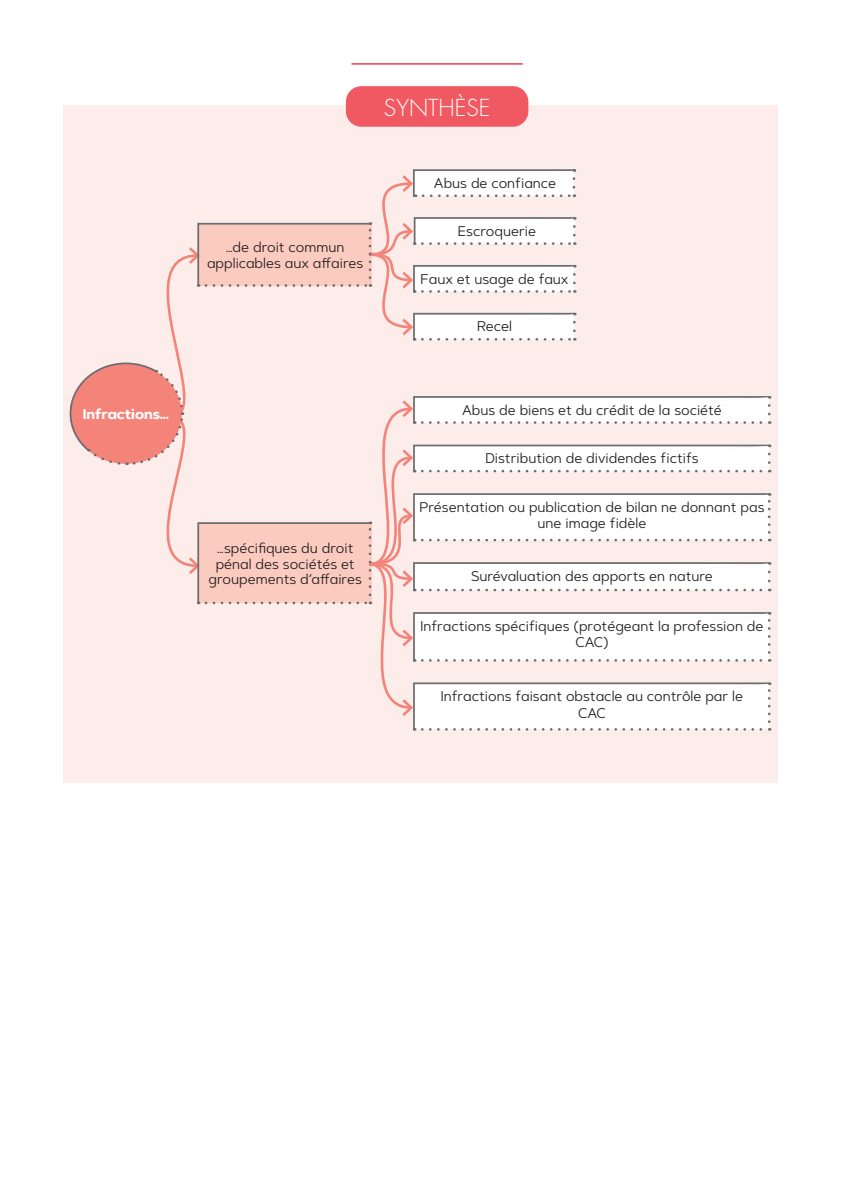
<style>
.page{position:relative;width:844px;height:1191px;background:#fff}
.page>*{position:absolute;margin:0;border:0;box-sizing:border-box;transform-origin:0 0}
.t1{font:300 22.75px "Futura Std";color:#fff}
.t2{font:14px/16.6px "Artegra Sans Alt";color:#231f20;text-align:center}
.t3{font:700 14px "Artegra Sans Alt";color:#fff}
</style>
<div class="page">
<hr style="left:351px;top:63px;width:171px;height:2px;background:#f05961">
<div style="left:63px;top:105px;width:714px;height:678px;background:#fdedea"></div>
<div style="left:346px;top:86px;width:182px;height:41px;background:#f05961;border-radius:15px"></div>
<svg style="left:69px;top:169px;width:702px;height:562px"></svg>
<p class="t3" style="left:83px;top:403px;width:88px">Infractions…</p>
<h1 class="t1" style="left:384px;top:94px;width:108px">SYNTHÈSE</h1>
<p class="t2" style="left:207px;top:239px;width:158px;line-height:15.8px">…de droit commun applicables aux affaires</p>
<p class="t2" style="left:434px;top:174px;width:124px">Abus de confiance</p>
<p class="t2" style="left:458px;top:222px;width:80px">Escroquerie</p>
<p class="t2" style="left:420px;top:270px;width:149px">Faux et usage de faux</p>
<p class="t2" style="left:477px;top:318px;width:36px">Recel</p>
<p class="t2" style="left:208px;top:540px;width:155px;line-height:15.8px">…spécifiques du droit pénal des sociétés et groupements d’affaires</p>
<p class="t2" style="left:462px;top:401px;width:261px">Abus de biens et du crédit de la société</p>
<p class="t2" style="left:485px;top:450px;width:215px">Distribution de dividendes fictifs</p>
<p class="t2" style="left:419px;top:498px;width:346px">Présentation ou publication de bilan ne donnant pas une image fidèle</p>
<p class="t2" style="left:471px;top:567px;width:243px">Surévaluation des apports en nature</p>
<p class="t2" style="left:420px;top:617px;width:344px">Infractions spécifiques (protégeant la profession de<br>CAC)</p>
<p class="t2" style="left:440px;top:687px;width:304px">Infractions faisant obstacle au contrôle par le<br>CAC</p>
</div>
